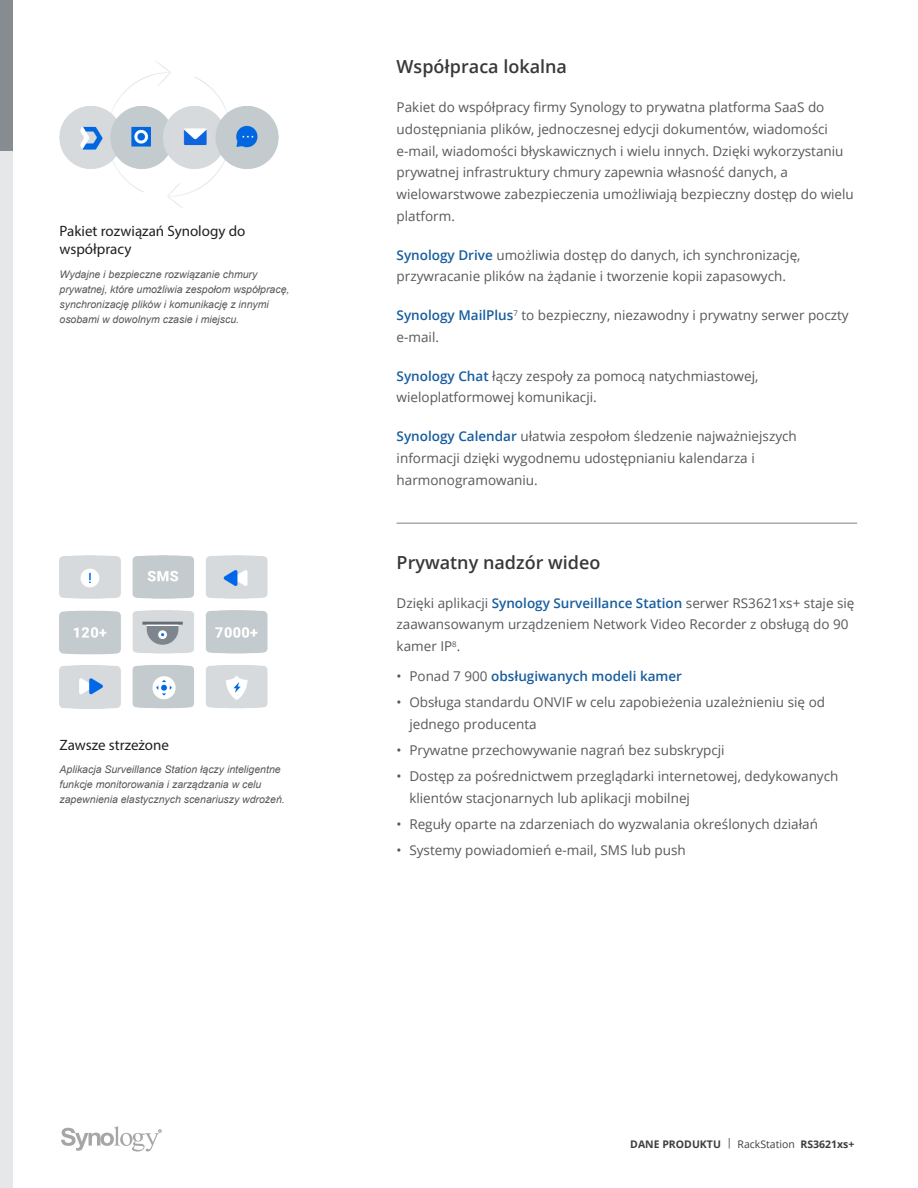
<style>
.page{position:relative;width:918px;height:1188px;background:#fff}
.page>*{position:absolute;margin:0;border:0;box-sizing:border-box;transform-origin:0 0}
.Chapter_Title{font:600 18px "Open Sans";color:#383839}
.Graphic_Title{font:15px/18px "Myriad Pro";color:#231f20}
.Body_Content{font:13.5px/21.8px "Open Sans";color:#57585a}
.t1{font:600 13.5px "Open Sans";color:#175d9e}
.Graphic_Text{font:italic 10.5px/15px "Arial";color:#57585a}
.t2{font:700 10.5px "Open Sans";color:#3e3e3f}
.s1{font-weight:600;color:#175d9e}
.s2{font-weight:400;color:#57585a}
.s3{font-weight:400}
</style>
<div class="page">
<div style="left:0;top:150px;width:13px;height:1038px;background:#e6e7e9"></div>
<div style="left:0;top:0;width:13px;height:150px;background:#878c91"></div>
<svg style="left:61px;top:1126px;width:101px;height:26px"></svg>
<hr style="left:397px;top:523px;width:460px;height:1px;background:#808285">
<img style="left:59px;top:555px;width:209px;height:154px">
<img style="left:59px;top:61px;width:220px;height:147px">
<p class="Graphic_Title" style="left:60px;top:222px;width:187px">Pakiet rozwiązań Synology do współpracy</p>
<p class="Graphic_Text" style="left:60px;top:266px;width:231px">Wydajne i bezpieczne rozwiązanie chmury prywatnej, które umożliwia zespołom współpracę, synchronizację plików i komunikację z innymi osobami w dowolnym czasie i miejscu.</p>
<p class="Graphic_Title" style="left:60px;top:736px;width:111px">Zawsze strzeżone</p>
<p class="Graphic_Text" style="left:60px;top:762px;width:227px">Aplikacja Surveillance Station łączy inteligentne funkcje monitorowania i zarządzania w celu zapewnienia elastycznych scenariuszy wdrożeń.</p>
<p class="Chapter_Title" style="left:397px;top:54px;width:172px">Współpraca lokalna</p>
<p class="Body_Content" style="left:397px;top:96px;width:459px">Pakiet do współpracy firmy Synology to prywatna platforma SaaS do udostępniania plików, jednoczesnej edycji dokumentów, wiadomości e-mail, wiadomości błyskawicznych i wielu innych. Dzięki wykorzystaniu prywatnej infrastruktury chmury zapewnia własność danych, a wielowarstwowe zabezpieczenia umożliwiają bezpieczny dostęp do wielu platform.</p>
<p class="Body_Content" style="left:397px;top:243px;width:405px"><span class="s1">Synology Drive</span> umożliwia dostęp do danych, ich synchronizację, przywracanie plików na żądanie i tworzenie kopii zapasowych.</p>
<p class="Body_Content" style="left:397px;top:304px;width:454px"><span class="s1">Synology MailPlus</span><sup>7</sup> to bezpieczny, niezawodny i prywatny serwer poczty e-mail.</p>
<p class="Body_Content" style="left:397px;top:364px;width:363px"><span class="s1">Synology Chat</span> łączy zespoły za pomocą natychmiastowej, wieloplatformowej komunikacji.</p>
<p class="Body_Content" style="left:397px;top:425px;width:402px"><span class="s1">Synology Calendar</span> ułatwia zespołom śledzenie najważniejszych informacji dzięki wygodnemu udostępnianiu kalendarza i harmonogramowaniu.</p>
<p class="Chapter_Title" style="left:397px;top:550px;width:205px">Prywatny nadzór wideo</p>
<p class="Body_Content" style="left:397px;top:591px;width:459px">Dzięki aplikacji <span class="s1">Synology Surveillance Station</span> serwer RS3621xs+ staje się zaawansowanym urządzeniem Network Video Recorder z obsługą do 90 kamer IP<sup>8</sup>.</p>
<p class="t1" style="left:397px;top:667px;width:287px"><span class="s2">• Ponad 7 900</span> obsługiwanych modeli kamer</p>
<p class="Body_Content" style="left:409px;top:691px;width:417px;text-indent:-13px">• Obsługa standardu ONVIF w celu zapobieżenia uzależnieniu się od jednego producenta</p>
<p class="Body_Content" style="left:397px;top:739px;width:330px">• Prywatne przechowywanie nagrań bez subskrypcji</p>
<p class="Body_Content" style="left:409px;top:765px;width:431px;text-indent:-13px">• Dostęp za pośrednictwem przeglądarki internetowej, dedykowanych klientów stacjonarnych lub aplikacji mobilnej</p>
<p class="Body_Content" style="left:397px;top:813px;width:423px">• Reguły oparte na zdarzeniach do wyzwalania określonych działań</p>
<p class="Body_Content" style="left:397px;top:839px;width:291px">• Systemy powiadomień e-mail, SMS lub push</p>
<p class="t2" style="left:630px;top:1136px;width:226px">DANE PRODUKTU <span class="s3">| RackStation</span> RS3621xs+</p>
</div>
